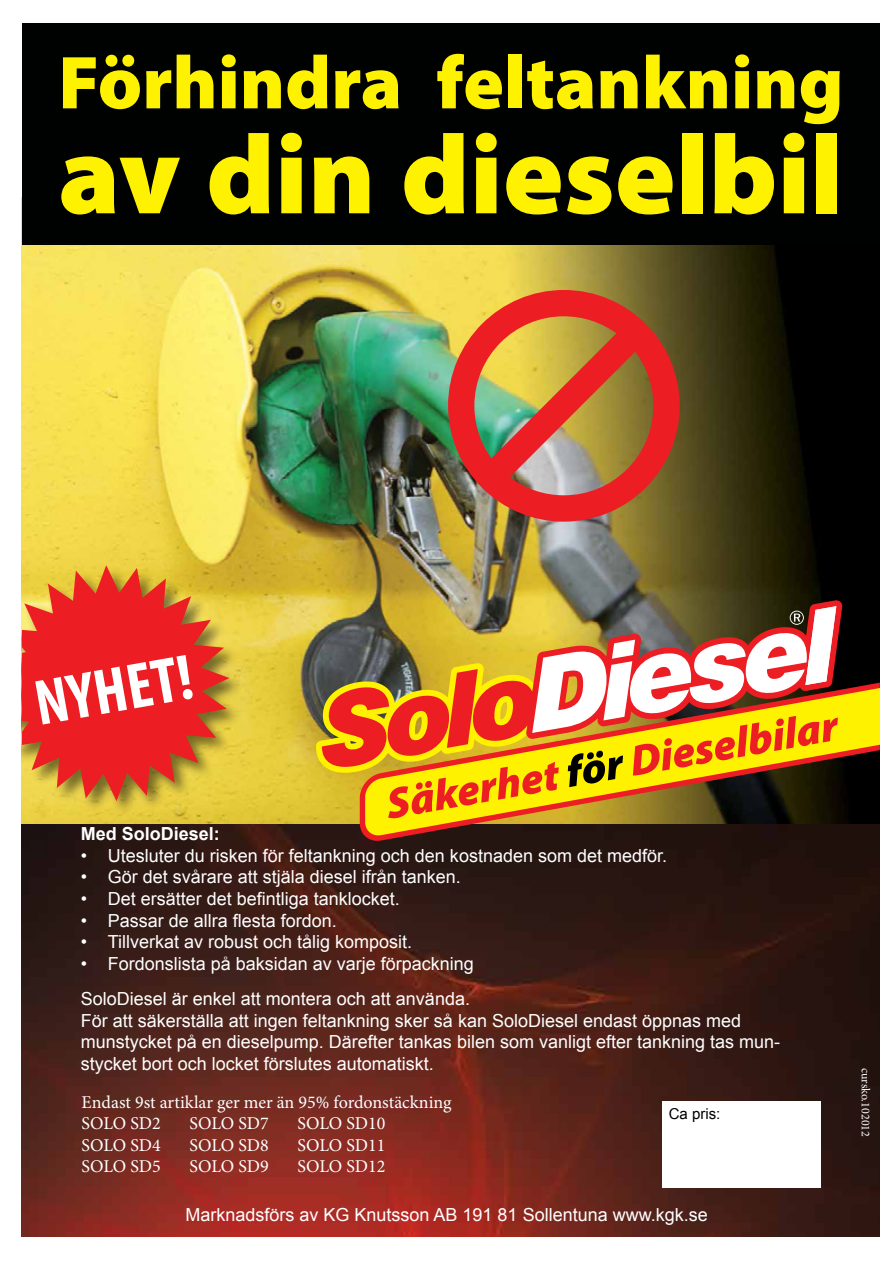
<style>
.page{position:relative;width:893px;height:1263px;background:#fff}
.page>*{position:absolute;margin:0;border:0;box-sizing:border-box;transform-origin:0 0}
.t1{font:900 112.95px "Myriad Pro";color:#fff200}
.t2{font:900 75.6px "Myriad Pro";color:#fff200}
.t3{font:700 condensed 64.95px "Myriad Pro";color:#fff}
.t4{font:italic 900 43.35px "Myriad Pro";color:#ed1d24}
.t5{font:18px/21.6px "Arial";color:#fff}
.t6{font:18px/21.6px "Minion Pro";letter-spacing:-.005em;color:#fff}
.t7{font:700 18px "Arial";color:#fff}
.t8{font:15px "Arial";color:#000}
.t9{font:12px "Minion Pro";color:#fff}
.s1{color:#000}
</style>
<div class="page">
<img style="left:22px;top:245px;width:858px;height:579px">
<img style="left:448px;top:290px;width:232px;height:232px">
<div style="left:22px;top:23px;width:858px;height:222px;background:#000101"></div>
<img style="left:22px;top:824px;width:858px;height:412px">
<svg style="left:360px;top:820px;width:520px;height:21px;background:#2f130f"></svg>
<svg style="left:365px;top:681px;width:515px;height:156px;background:#644c06"></svg>
<svg style="left:473px;top:600px;width:369px;height:106px;background:#6b502d"></svg>
<img style="left:316px;top:606px;width:520px;height:214px">
<svg style="left:375px;top:706px;width:469px;height:127px;background:#c69615"></svg>
<div style="left:22px;top:566px;width:223px;height:251px;background:#000;opacity:.5"></div>
<svg style="left:22px;top:565px;width:207px;height:236px;background:#e3502c"></svg>
<div style="left:662px;top:1102px;width:159px;height:86px;background:#fff"></div>
<h2 class="t2" style="left:58px;top:32px;width:787px">Förhindra feltankning</h2>
<h1 class="t1" style="left:58px;top:100px;width:787px">av din dieselbil</h1>
<h3 class="t3" style="left:28px;top:664px;width:161px;rotate:-10deg">NYHET!</h3>
<h3 class="t4" style="left:381px;top:776px;width:459px;rotate:-10deg">Säkerhet <span class="s1">för</span> Dieselbilar</h3>
<p class="t7" style="left:81px;top:822px;width:141px">Med SoloDiesel:</p>
<p class="t5" style="left:81px;top:845px;width:588px">• Utesluter du risken för feltankning och den kostnaden som det medför.</p>
<p class="t5" style="left:81px;top:866px;width:382px">• Gör det svårare att stjäla diesel ifrån tanken.</p>
<p class="t5" style="left:81px;top:888px;width:321px">• Det ersätter det befintliga tanklocket.</p>
<p class="t5" style="left:81px;top:910px;width:258px">• Passar de allra flesta fordon.</p>
<p class="t5" style="left:81px;top:931px;width:333px">• Tillverkat av robust och tålig komposit.</p>
<p class="t5" style="left:81px;top:953px;width:395px">• Fordonslista på baksidan av varje förpackning</p>
<p class="t5" style="left:81px;top:988px;width:701px">SoloDiesel är enkel att montera och att använda.<br>För att säkerställa att ingen feltankning sker så kan SoloDiesel endast öppnas med munstycket på en dieselpump. Därefter tankas bilen som vanligt efter tankning tas mun&shy;stycket bort och locket förslutes automatiskt.</p>
<p class="t6" style="left:82px;top:1091px;width:372px">Endast 9st artiklar ger mer än 95% fordonstäckning<br>SOLO SD2</p>
<p class="t6" style="left:190px;top:1112px;width:81px">SOLO SD7</p>
<p class="t6" style="left:298px;top:1112px;width:89px">SOLO SD10</p>
<p class="t6" style="left:82px;top:1134px;width:81px">SOLO SD4</p>
<p class="t6" style="left:190px;top:1134px;width:81px">SOLO SD8</p>
<p class="t6" style="left:298px;top:1134px;width:89px">SOLO SD11</p>
<p class="t6" style="left:82px;top:1156px;width:81px">SOLO SD5</p>
<p class="t6" style="left:190px;top:1156px;width:81px">SOLO SD9</p>
<p class="t6" style="left:298px;top:1156px;width:89px">SOLO SD12</p>
<p class="t8" style="left:669px;top:1104px;width:53px">Ca pris:</p>
<p class="t5" style="left:185px;top:1204px;width:524px">Marknadsförs av KG Knutsson AB 191 81 Sollentuna www.kgk.se</p>
<p class="t9" style="left:874px;top:1067px;width:71px;rotate:90deg">cursko.102012</p>
</div>
